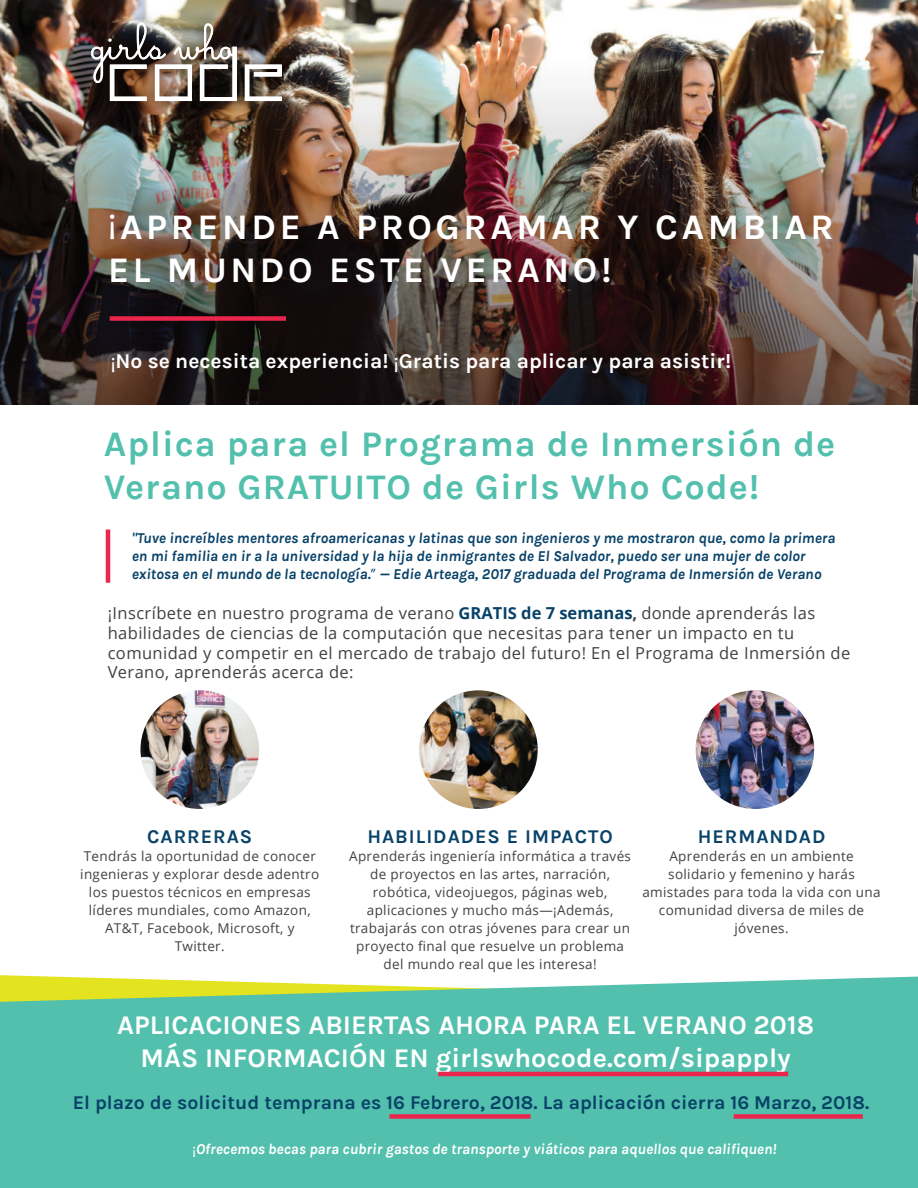
<style>
.page{position:relative;width:918px;height:1188px;background:#fff}
.page>*{position:absolute;margin:0;border:0;box-sizing:border-box;transform-origin:0 0}
.t1{font:700 36px/43.2px "Karla";letter-spacing:.025em;color:#52c0ac}
.t2{font:700 36px/43.2px "Karla";letter-spacing:.1em;color:#fff}
.t3{font:700 27px/32.4px "Karla";color:#fff;text-align:center}
.t4{font:700 21px "Karla";color:#fff}
.t5{font:700 19.5px "Karla";color:#084269}
.t6{font:700 19.5px "Karla";letter-spacing:.05em;color:#084269}
.t7{font:16.5px/19.8px "Open Sans";letter-spacing:.025em;color:#414141}
.t8{font:italic 700 15px/18px "Karla";color:#084269}
.t9{font:italic 700 15px "Karla";color:#fff}
.t10{font:13.5px/18px "Open Sans";letter-spacing:.025em;color:#414141;text-align:center}
.s1{font-family:"Myriad Pro";font-weight:400}
.s2{font-family:"Myriad Pro";font-weight:400;font-style:normal}
.s3{font-weight:700;color:#084269}
.s4{font-weight:700}
</style>
<div class="page">
<div style="left:0;top:977px;width:918px;height:211px;background:#52c0ac"></div>
<img style="left:0;top:0;width:918px;height:404px">
<img style="left:140px;top:690px;width:119px;height:119px;border-radius:59px">
<img style="left:419px;top:690px;width:119px;height:119px;border-radius:59px">
<img style="left:696px;top:690px;width:118px;height:119px;border-radius:59px">
<div style="left:110px;top:316px;width:176px;height:5px;background:#ec254c"></div>
<hr style="left:106px;top:529px;width:4px;height:54px;background:#ec254c">
<hr style="left:438px;top:1072px;width:350px;height:4px;background:#ec254c">
<div style="left:389px;top:1114px;width:142px;height:5px;background:#ec254c"></div>
<div style="left:734px;top:1114px;width:129px;height:5px;background:#ec254c"></div>
<img style="left:69px;top:0;width:235px;height:124px">
<img style="left:91px;top:19px;width:191px;height:88px">
<h1 class="t2" style="left:108px;top:205px;width:727px"><span class="s1">¡</span>APRENDE A PROGRAMAR Y CAMBIAR<br>EL MUNDO ESTE VERANO!</h1>
<h3 class="t4" style="left:111px;top:348px;width:622px"><span class="s1">¡</span>No se necesita experiencia! <span class="s1">¡</span>Gratis para aplicar y para asistir!</h3>
<h1 class="t1" style="left:104px;top:422px;width:733px">Aplica para el Programa de Inmersión de<br>Verano GRATUITO de Girls Who Code!</h1>
<p class="t8" style="left:132px;top:529px;width:705px">"Tuve increíbles mentores afroamericanas y latinas que son ingenieros y me mostraron que, como la primera en mi familia en ir a la universidad y la hija de inmigrantes de El Salvador, puedo ser una mujer de color exitosa en el mundo de la tecnología.<span class="s2">”</span> — Edie Arteaga, 2017 graduada del Programa de Inmersión de Verano</p>
<p class="t7" style="left:108px;top:603px;width:744px">¡Inscríbete en nuestro programa de verano <span class="s3">GRATIS de 7 semanas</span><span class="s4">,</span> donde aprenderás las habilidades de ciencias de la computación que necesitas para tener un impacto en tu comunidad y competir en el mercado de trabajo del futuro! En el Programa de Inmersión de Verano, aprenderás acerca de:</p>
<h3 class="t6" style="left:147px;top:825px;width:107px">CARRERAS</h3>
<p class="t10" style="left:80px;top:847px;width:240px">Tendrás la oportunidad de conocer ingenieras y explorar desde adentro los puestos técnicos en empresas líderes mundiales, como Amazon,<br>AT&amp;T, Facebook, Microsoft, y<br>Twitter.</p>
<h3 class="t6" style="left:367px;top:825px;width:247px">HABILIDADES E IMPACTO</h3>
<p class="t10" style="left:349px;top:847px;width:283px">Aprenderás ingeniería informática a través de proyectos en las artes, narración, robótica, videojuegos, páginas web, aplicaciones y mucho más—¡Además, trabajarás con otras jóvenes para crear un proyecto final que resuelve un problema del mundo real que les interesa!</p>
<h3 class="t6" style="left:698px;top:825px;width:129px">HERMANDAD</h3>
<p class="t10" style="left:642px;top:847px;width:240px">Aprenderás en un ambiente solidario y femenino y harás amistades para toda la vida con una comunidad diversa de miles de jóvenes.</p>
<h2 class="t3" style="left:117px;top:1009px;width:698px">APLICACIONES ABIERTAS AHORA PARA EL VERANO 2018<br>MÁS INFORMACIÓN EN girlswhocode.com/sipapply</h2>
<h3 class="t5" style="left:73px;top:1091px;width:798px">El plazo de solicitud temprana es 16 Febrero, 2018. La aplicación cierra 16 Marzo, 2018.</h3>
<p class="t9" style="left:192px;top:1140px;width:586px"><span class="s2">¡</span>Ofrecemos becas para cubrir gastos de transporte y viáticos para aquellos que califiquen!</p>
</div>
